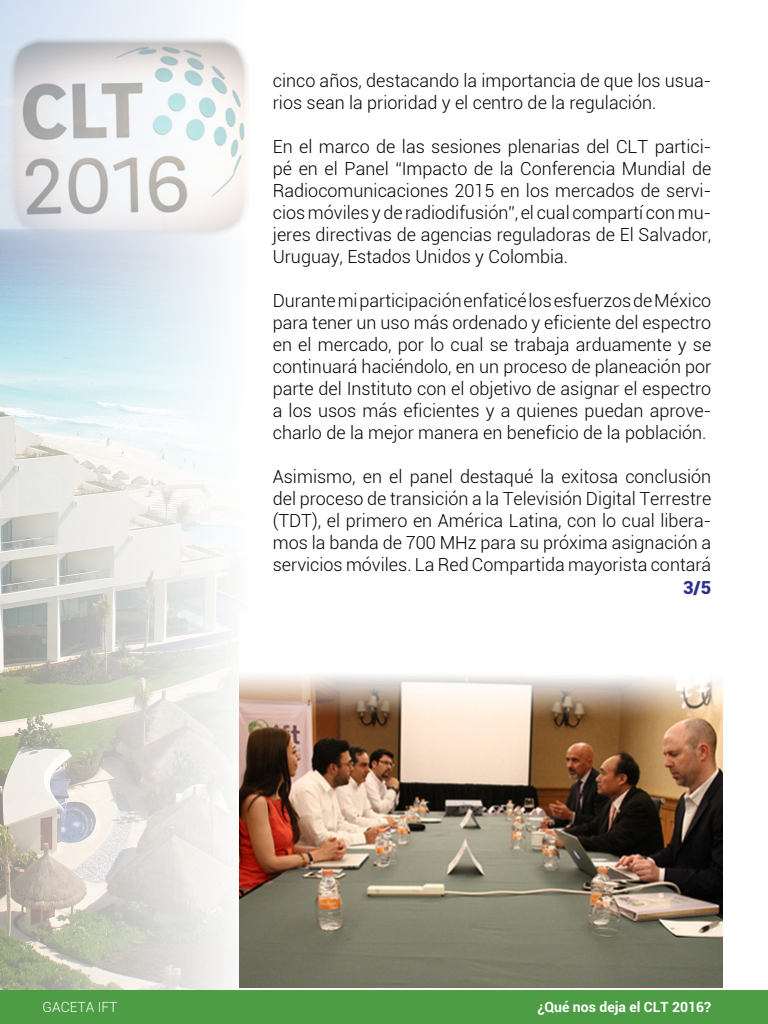
<style>
.page{position:relative;width:768px;height:1024px;background:#fff}
.page>*{position:absolute;margin:0;border:0;box-sizing:border-box;transform-origin:0 0}
.Cpo_Txt{font:300 18px/22px "Roboto";color:#000;text-align:justify}
.Cpo_Txt-2{font:900 18px "Roboto";color:#2e3091}
.t1{font:700 14px "Roboto";color:#fff}
.t2{font:300 14px "Roboto";color:#fff}
</style>
<div class="page">
<img style="left:0;top:0;width:251px;height:990px">
<img style="left:7px;top:36px;width:244px;height:202px">
<img style="left:240px;top:613px;width:483px;height:374px">
<div style="left:0;top:990px;width:768px;height:34px;background:#4d9d45"></div>
<p class="Cpo_Txt" style="left:273px;top:69px;width:440px">cinco años, destacando la importancia de que los usua&shy;rios sean la prioridad y el centro de la regulación.</p>
<p class="Cpo_Txt" style="left:273px;top:135px;width:440px">En el marco de las sesiones plenarias del CLT partici&shy;pé en el Panel “Impacto de la Conferencia Mundial de Radiocomunicaciones 2015 en los mercados de servi&shy;cios móviles y de radiodifusión”, el cual compartí con mu&shy;jeres directivas de agencias reguladoras de El Salvador, Uruguay, Estados Unidos y Colombia.</p>
<p class="Cpo_Txt" style="left:273px;top:289px;width:440px">Durante mi participación enfaticé los esfuerzos de México para tener un uso más ordenado y eficiente del espectro en el mercado, por lo cual se trabaja arduamente y se continuará haciéndolo, en un proceso de planeación por parte del Instituto con el objetivo de asignar el espectro a los usos más eficientes y a quienes puedan aprove&shy;charlo de la mejor manera en beneficio de la población.</p>
<p class="Cpo_Txt" style="left:273px;top:465px;width:440px">Asimismo, en el panel destaqué la exitosa conclusión del proceso de transición a la Televisión Digital Terrestre (TDT), el primero en América Latina, con lo cual libera&shy;mos la banda de 700 MHz para su próxima asignación a servicios móviles. La Red Compartida mayorista contará</p>
<p class="Cpo_Txt-2" style="left:683px;top:575px;width:29px">3/5</p>
<p class="t2" style="left:43px;top:997px;width:77px">GACETA IFT</p>
<p class="t1" style="left:537px;top:997px;width:175px">¿Qué nos deja el CLT 2016?</p>
</div>
